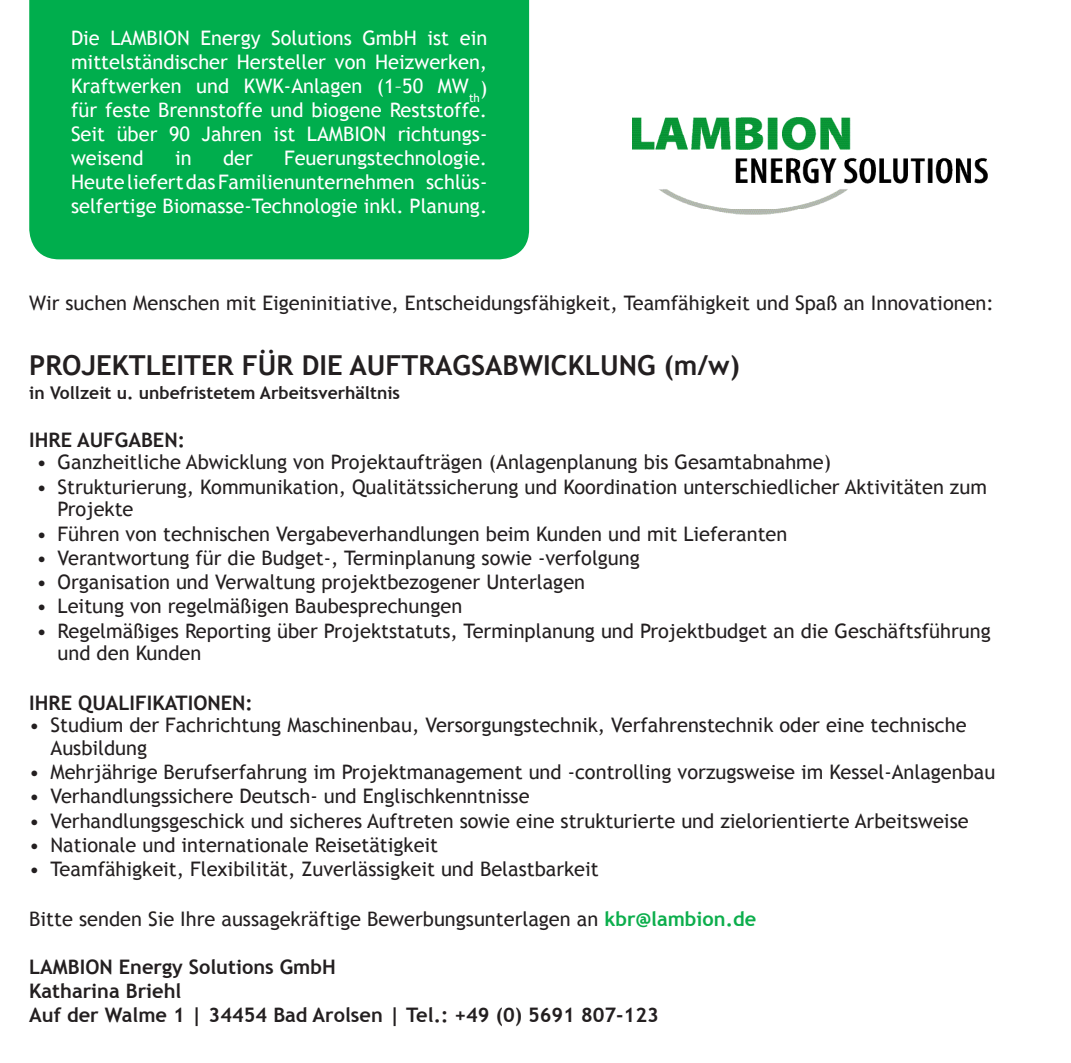
<style>
.page{position:relative;width:1071px;height:1063px;background:#fff}
.page>*{position:absolute;margin:0;border:0;box-sizing:border-box;transform-origin:0 0}
.t1{font:700 27.5px "Trebuchet MS";color:#231f20}
.t2{font:20px/22.5px "Trebuchet MS";color:#231f20}
.t3{font:20px/24px "Trebuchet MS";color:#fff}
.t4{font:700 20px "Trebuchet MS";color:#231f20}
.t5{font:700 17.5px "Trebuchet MS";color:#231f20}
.t6{font:11.75px "Trebuchet MS";color:#fff}
.s1{font-weight:700;color:#0cae4c}
</style>
<div class="page">
<div style="left:29px;top:0;width:500px;height:259px;background:#00ae4d"></div>
<img style="left:632px;top:117px;width:355px;height:98px">
<p class="t3" style="left:71px;top:26px;width:417px">Die LAMBION Energy Solutions GmbH ist ein</p>
<p class="t3" style="left:71px;top:50px;width:417px">mittelständischer Hersteller von Heizwerken,</p>
<p class="t3" style="left:71px;top:74px;width:399px">Kraftwerken und KWK-Anlagen (1–50 MW</p>
<p class="t6" style="left:469px;top:91px;width:20px">th<sup>)</sup></p>
<p class="t3" style="left:71px;top:98px;width:417px">für feste Brennstoffe und biogene Reststoffe.</p>
<p class="t3" style="left:71px;top:122px;width:417px">Seit über 90 Jahren ist LAMBION richtungs&shy;weisend</p>
<p class="t3" style="left:175px;top:146px;width:18px">in</p>
<p class="t3" style="left:223px;top:146px;width:31px">der</p>
<p class="t3" style="left:284px;top:146px;width:204px">Feuerungstechnologie.</p>
<p class="t3" style="left:71px;top:170px;width:417px">Heute liefert das Familienunternehmen schlüs&shy;selfertige Biomasse-Technologie inkl. Planung.</p>
<p class="t2" style="left:29px;top:292px;width:965px">Wir suchen Menschen mit Eigeninitiative, Entscheidungsfähigkeit, Teamfähigkeit und Spaß an Innovationen:</p>
<p class="t1" style="left:29px;top:348px;width:712px">PROJEKTLEITER FÜR DIE AUFTRAGSABWICKLUNG (m/w)</p>
<p class="t5" style="left:29px;top:382px;width:372px">in Vollzeit u. unbefristetem Arbeitsverhältnis</p>
<p class="t4" style="left:29px;top:427px;width:157px">IHRE AUFGABEN:</p>
<p class="t2" style="left:36px;top:451px;width:796px">• Ganzheitliche Abwicklung von Projektaufträgen (Anlagenplanung bis Gesamtabnahme)</p>
<p class="t2" style="left:58px;top:476px;width:930px;text-indent:-21px">• Strukturierung, Kommunikation, Qualitätssicherung und Koordination unterschiedlicher Aktivitäten zum<br>Projekte</p>
<p class="t2" style="left:36px;top:522px;width:752px">• Führen von technischen Vergabeverhandlungen beim Kunden und mit Lieferanten</p>
<p class="t2" style="left:36px;top:547px;width:605px">• Verantwortung für die Budget-, Terminplanung sowie -verfolgung</p>
<p class="t2" style="left:36px;top:571px;width:550px">• Organisation und Verwaltung projektbezogener Unterlagen</p>
<p class="t2" style="left:36px;top:595px;width:427px">• Leitung von regelmäßigen Baubesprechungen</p>
<p class="t2" style="left:58px;top:620px;width:934px;text-indent:-21px">• Regelmäßiges Reporting über Projektstatuts, Terminplanung und Projektbudget an die Geschäftsführung und den Kunden</p>
<p class="t4" style="left:29px;top:690px;width:225px">IHRE QUALIFIKATIONEN:</p>
<p class="t2" style="left:50px;top:714px;width:917px;text-indent:-21px">• Studium der Fachrichtung Maschinenbau, Versorgungstechnik, Verfahrenstechnik oder eine technische<br>Ausbildung</p>
<p class="t2" style="left:29px;top:761px;width:967px">• Mehrjährige Berufserfahrung im Projektmanagement und -controlling vorzugsweise im Kessel-Anlagenbau</p>
<p class="t2" style="left:29px;top:785px;width:501px">• Verhandlungssichere Deutsch- und Englischkenntnisse</p>
<p class="t2" style="left:29px;top:810px;width:940px">• Verhandlungsgeschick und sicheres Auftreten sowie eine strukturierte und zielorientierte Arbeitsweise</p>
<p class="t2" style="left:29px;top:834px;width:410px">• Nationale und internationale Reisetätigkeit</p>
<p class="t2" style="left:29px;top:858px;width:571px">• Teamfähigkeit, Flexibilität, Zuverlässigkeit und Belastbarkeit</p>
<p class="t2" style="left:29px;top:908px;width:728px">Bitte senden Sie Ihre aussagekräftige Bewerbungsunterlagen an <span class="s1">kbr@lambion.de</span></p>
<p class="t4" style="left:29px;top:954px;width:308px">LAMBION Energy Solutions GmbH</p>
<p class="t4" style="left:29px;top:978px;width:154px">Katharina Briehl</p>
<p class="t4" style="left:29px;top:1002px;width:630px">Auf der Walme 1 | 34454 Bad Arolsen | Tel.: +49 (0) 5691 807-123</p>
</div>
